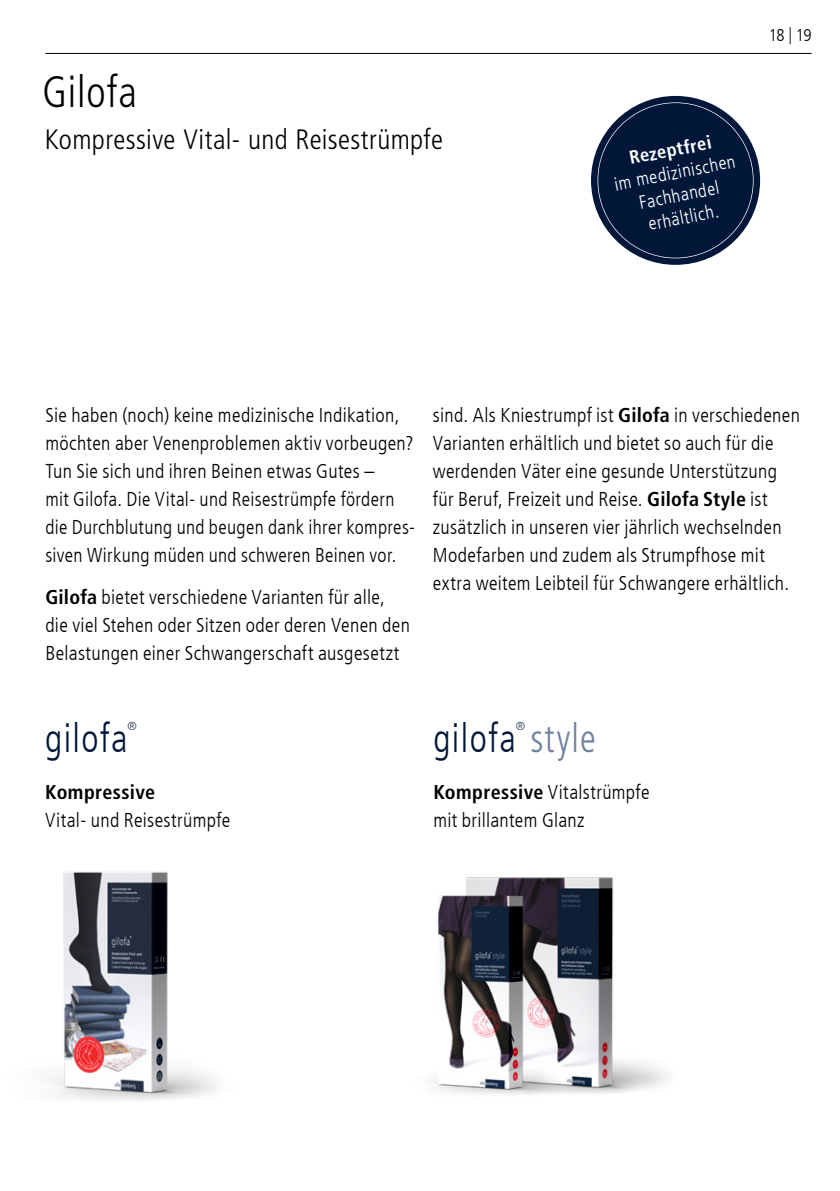
<style>
.page{position:relative;width:840px;height:1191px;background:#fff}
.page>*{position:absolute;margin:0;border:0;box-sizing:border-box;transform-origin:0 0}
.t1{font:300 condensed 44px "Frutiger";letter-spacing:.025em;color:#000;scale:.94 1}
.t2{font:300 condensed 40px "Frutiger LT Com";letter-spacing:.04em;color:#00173a;scale:.92 1}
.t3{font:300 condensed 28px "Frutiger";letter-spacing:.015em;color:#000}
.t4{font:300 condensed 20px/28px "Frutiger LT Com";letter-spacing:.015em;color:#000}
.t5{font:700 condensed 20px "Frutiger LT Com";letter-spacing:.02em;color:#000}
.t6{font:300 condensed 18.6px/22.8px "Frutiger LT Com";color:#fff;text-align:center}
.t7{font:700 condensed 18.6px "Frutiger LT Com";color:#fff}
.t8{font:300 condensed 17px "Frutiger LT Com";color:#000}
.t9{font:300 condensed 11.6px "Frutiger";color:#00173a}
.s1{font-weight:700}
.s2{font-family:"Frutiger";color:#6f81a0}
</style>
<div class="page">
<hr style="left:45px;top:53px;width:766px;height:1px;background:#000">
<img style="left:50px;top:871px;width:167px;height:229px">
<img style="left:587px;top:877px;width:82px;height:217px">
<img style="left:431px;top:877px;width:156px;height:218px">
<div style="left:590px;top:96px;width:169px;height:169px;background:#00173a;border-radius:50%"></div>
<svg style="left:597px;top:102px;width:156px;height:156px"></svg>
<h1 class="t1" style="left:43px;top:67px;width:102px">Gilofa</h1>
<h3 class="t3" style="left:45px;top:123px;width:399px">Kompressive Vital- und Reisestrümpfe</h3>
<p class="t8" style="left:768px;top:25px;width:44px">18 | 19</p>
<p class="t7" style="left:627px;top:147px;width:84px;rotate:-11deg">Rezeptfrei</p>
<p class="t6" style="left:612px;top:173px;width:124px;rotate:-11deg">im medizinischen<br>Fachhandel erhältlich.</p>
<p class="t4" style="left:45px;top:401px;width:371px">Sie haben (noch) keine medizinische Indikation, möchten aber Venenproblemen aktiv vorbeugen?<br>Tun Sie sich und ihren Beinen etwas Gutes –<br>mit Gilofa. Die Vital- und Reisestrümpfe fördern die Durchblutung und beugen dank ihrer kompres&shy;siven Wirkung müden und schweren Beinen vor.</p>
<p class="t4" style="left:45px;top:583px;width:366px"><span class="s1">Gilofa</span> bietet verschiedene Varianten für alle, die viel Stehen oder Sitzen oder deren Venen den<br>Belastungen einer Schwangerschaft ausgesetzt</p>
<p class="t4" style="left:432px;top:401px;width:368px">sind. Als Kniestrumpf ist <span class="s1">Gilofa</span> in verschiedenen Varianten erhältlich und bietet so auch für die werdenden Väter eine gesunde Unterstützung für Beruf, Freizeit und Reise. <span class="s1">Gilofa Style</span> ist zusätzlich in unseren vier jährlich wechselnden Modefarben und zudem als Strumpfhose mit extra weitem Leibteil für Schwangere erhältlich.</p>
<h2 class="t2" style="left:45px;top:715px;width:91px">gilofa</h2>
<p class="t9" style="left:127px;top:719px;width:11px">®</p>
<p class="t5" style="left:45px;top:780px;width:111px">Kompressive</p>
<p class="t4" style="left:45px;top:806px;width:186px">Vital- und Reisestrümpfe</p>
<h2 class="t2" style="left:433px;top:715px;width:178px">gilofa <span class="s2">style</span></h2>
<p class="t9" style="left:515px;top:719px;width:11px">®</p>
<p class="t4" style="left:433px;top:778px;width:217px"><span class="s1">Kompressive</span> Vitalstrümpfe mit brillantem Glanz</p>
</div>
